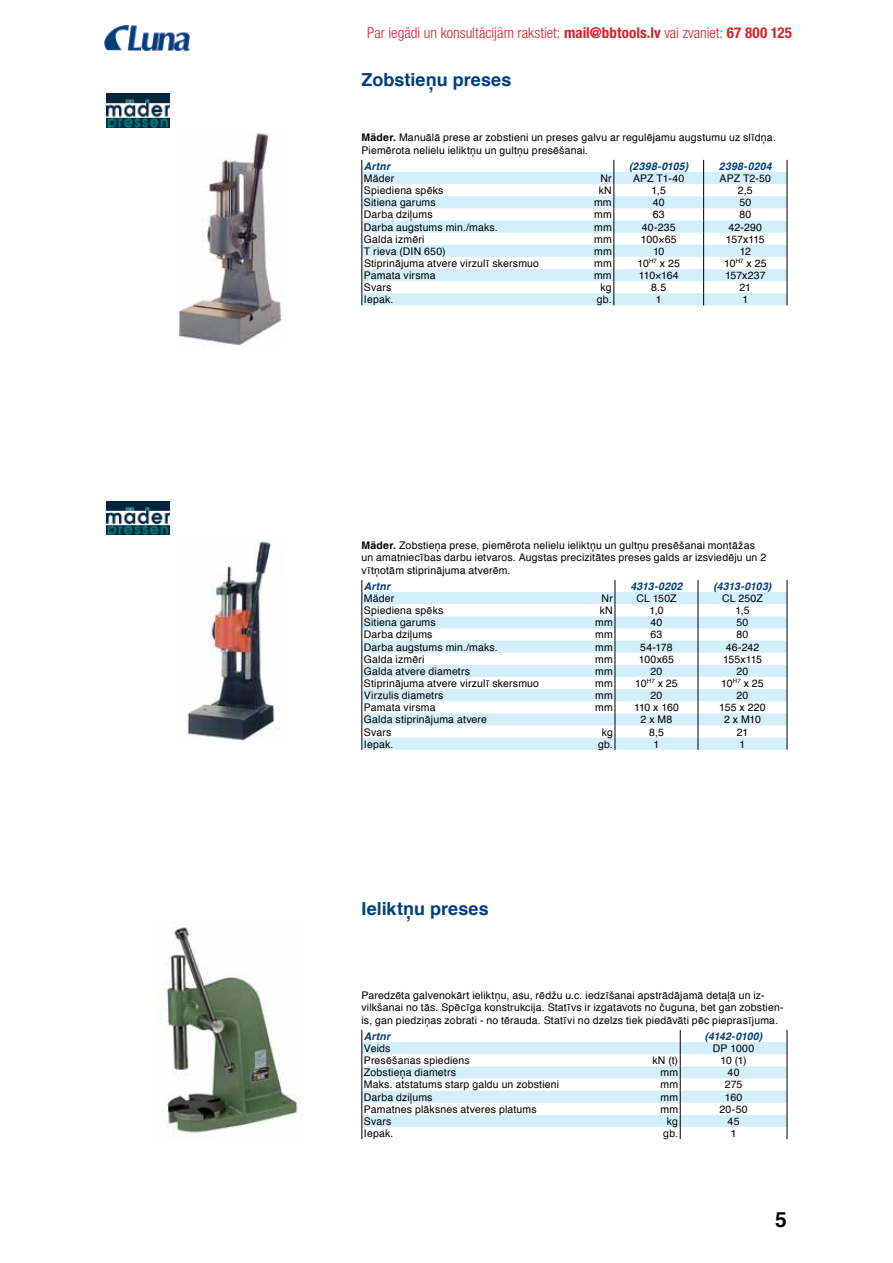
<style>
.page{position:relative;width:893px;height:1263px;background:#fff}
.page>*{position:absolute;margin:0;border:0;box-sizing:border-box;transform-origin:0 0}
.t1{font:700 21px "Helvetica";color:#000}
.t2{font:700 18px "Helvetica";color:#003e7e}
.t3{font:300 condensed 15px "Helvetica Neue LT Pro";color:#d2232a}
.t4{font:10.5px/12.6px "Helvetica";letter-spacing:.015em;color:#000}
.t5{font:italic 700 10.5px "Helvetica";letter-spacing:.015em;color:#003e7e}
.t6{font:italic 700 10.5px "Helvetica";letter-spacing:-.015em;color:#003e7e}
.t7{font:10.5px "Helvetica";letter-spacing:-.015em;color:#000}
.t8{font:10.5px "Helvetica";letter-spacing:-.02em;color:#000}
.s1{font-weight:700}
</style>
<div class="page">
<img style="left:104px;top:26px;width:85px;height:25px">
<img style="left:155px;top:921px;width:148px;height:214px">
<svg style="left:361px;top:1030px;width:427px;height:109px"></svg>
<img style="left:106px;top:94px;width:64px;height:33px">
<img style="left:176px;top:132px;width:106px;height:215px">
<svg style="left:362px;top:172px;width:425px;height:133px;fill:#d4effc"></svg>
<svg style="left:361px;top:160px;width:1px;height:145px"></svg>
<svg style="left:613px;top:160px;width:1px;height:145px"></svg>
<svg style="left:703px;top:160px;width:1px;height:145px"></svg>
<svg style="left:787px;top:160px;width:1px;height:145px"></svg>
<img style="left:106px;top:501px;width:64px;height:33px">
<img style="left:185px;top:540px;width:95px;height:202px">
<svg style="left:362px;top:592px;width:425px;height:158px;fill:#d7f0fc"></svg>
<svg style="left:361px;top:580px;width:1px;height:170px"></svg>
<svg style="left:615px;top:580px;width:1px;height:170px"></svg>
<svg style="left:698px;top:580px;width:1px;height:170px"></svg>
<svg style="left:787px;top:580px;width:1px;height:170px"></svg>
<h3 class="t3" style="left:367px;top:24px;width:426px">Par iegādi un konsultācijām rakstiet: <span class="s1">mail@bbtools.lv</span> vai zvaniet: <span class="s1">67 800 125</span></h3>
<h2 class="t2" style="left:361px;top:65px;width:151px">Zobstieņu preses</h2>
<p class="t4" style="left:361px;top:131px;width:416px"><span class="s1">Mäder.</span> Manuālā prese ar zobstieni un preses galvu ar regulējamu augstumu uz slīdņa.<br>Piemērota nelielu ieliktņu un gultņu presēšanai.</p>
<p class="t5" style="left:364px;top:158px;width:28px">Artnr</p>
<p class="t5" style="left:629px;top:158px;width:61px">(2398-0105)</p>
<p class="t5" style="left:719px;top:158px;width:54px">2398-0204</p>
<p class="t4" style="left:364px;top:172px;width:32px">Mäder</p>
<p class="t4" style="left:600px;top:172px;width:13px">Nr</p>
<p class="t4" style="left:633px;top:172px;width:53px">APZ T1-40</p>
<p class="t4" style="left:719px;top:172px;width:53px">APZ T2-50</p>
<p class="t4" style="left:364px;top:184px;width:81px">Spiediena spēks</p>
<p class="t4" style="left:599px;top:184px;width:15px">kN</p>
<p class="t4" style="left:652px;top:184px;width:16px">1,5</p>
<p class="t4" style="left:738px;top:184px;width:16px">2,5</p>
<p class="t4" style="left:364px;top:197px;width:73px">Sitiena garums</p>
<p class="t4" style="left:594px;top:197px;width:19px">mm</p>
<p class="t4" style="left:653px;top:197px;width:13px">40</p>
<p class="t4" style="left:739px;top:197px;width:13px">50</p>
<p class="t4" style="left:364px;top:209px;width:70px">Darba dziļums</p>
<p class="t4" style="left:594px;top:209px;width:19px">mm</p>
<p class="t4" style="left:653px;top:209px;width:13px">63</p>
<p class="t4" style="left:739px;top:209px;width:13px">80</p>
<p class="t4" style="left:364px;top:221px;width:135px">Darba augstums min./maks.</p>
<p class="t4" style="left:594px;top:221px;width:19px">mm</p>
<p class="t4" style="left:642px;top:221px;width:35px">40-235</p>
<p class="t4" style="left:729px;top:221px;width:35px">42-290</p>
<p class="t4" style="left:364px;top:233px;width:62px">Galda izmēri</p>
<p class="t4" style="left:594px;top:233px;width:19px">mm</p>
<p class="t4" style="left:641px;top:233px;width:37px">100×65</p>
<p class="t7" style="left:726px;top:231px;width:40px">157x115</p>
<p class="t4" style="left:364px;top:245px;width:83px">T rieva (DIN 650)</p>
<p class="t4" style="left:594px;top:245px;width:19px">mm</p>
<p class="t4" style="left:653px;top:245px;width:13px">10</p>
<p class="t4" style="left:740px;top:245px;width:13px">12</p>
<p class="t4" style="left:364px;top:257px;width:177px">Stiprinājuma atvere virzulī skersmuo</p>
<p class="t4" style="left:594px;top:257px;width:19px">mm</p>
<p class="t4" style="left:638px;top:257px;width:44px">10<sup>H7</sup> x 25</p>
<p class="t4" style="left:724px;top:257px;width:44px">10<sup>H7</sup> x 25</p>
<p class="t4" style="left:364px;top:269px;width:73px">Pamata virsma</p>
<p class="t4" style="left:594px;top:269px;width:19px">mm</p>
<p class="t4" style="left:639px;top:269px;width:41px">110×164</p>
<p class="t4" style="left:725px;top:269px;width:42px">157x237</p>
<p class="t4" style="left:364px;top:281px;width:29px">Svars</p>
<p class="t4" style="left:601px;top:281px;width:13px">kg</p>
<p class="t4" style="left:651px;top:281px;width:16px">8.5</p>
<p class="t4" style="left:739px;top:281px;width:13px">21</p>
<p class="t4" style="left:364px;top:294px;width:31px">Iepak.</p>
<p class="t4" style="left:597px;top:294px;width:16px">gb.</p>
<p class="t4" style="left:656px;top:294px;width:7px">1</p>
<p class="t4" style="left:742px;top:294px;width:7px">1</p>
<p class="t4" style="left:361px;top:539px;width:406px"><span class="s1">Mäder.</span> Zobstieņa prese, piemērota nelielu ieliktņu un gultņu presēšanai montāžas un amatniecības darbu ietvaros. Augstas precizitātes preses galds ar izsviedēju un 2 vītņotām stiprinājuma atverēm.</p>
<p class="t5" style="left:364px;top:578px;width:28px">Artnr</p>
<p class="t5" style="left:631px;top:578px;width:53px">4313-0202</p>
<p class="t6" style="left:714px;top:578px;width:59px">(4313-0103)</p>
<p class="t4" style="left:364px;top:592px;width:32px">Mäder</p>
<p class="t4" style="left:602px;top:592px;width:13px">Nr</p>
<p class="t4" style="left:636px;top:592px;width:42px">CL 150Z</p>
<p class="t4" style="left:722px;top:592px;width:42px">CL 250Z</p>
<p class="t4" style="left:364px;top:604px;width:81px">Spiediena spēks</p>
<p class="t4" style="left:600px;top:604px;width:15px">kN</p>
<p class="t4" style="left:649px;top:604px;width:16px">1,0</p>
<p class="t4" style="left:735px;top:604px;width:16px">1,5</p>
<p class="t4" style="left:364px;top:617px;width:73px">Sitiena garums</p>
<p class="t4" style="left:595px;top:617px;width:19px">mm</p>
<p class="t4" style="left:650px;top:617px;width:13px">40</p>
<p class="t4" style="left:737px;top:617px;width:13px">50</p>
<p class="t4" style="left:364px;top:629px;width:70px">Darba dziļums</p>
<p class="t4" style="left:595px;top:629px;width:19px">mm</p>
<p class="t4" style="left:650px;top:629px;width:13px">63</p>
<p class="t4" style="left:736px;top:629px;width:13px">80</p>
<p class="t4" style="left:364px;top:641px;width:135px">Darba augstums min./maks.</p>
<p class="t4" style="left:595px;top:641px;width:19px">mm</p>
<p class="t4" style="left:640px;top:641px;width:34px">54-178</p>
<p class="t4" style="left:726px;top:641px;width:35px">46-242</p>
<p class="t4" style="left:364px;top:653px;width:62px">Galda izmēri</p>
<p class="t4" style="left:595px;top:653px;width:19px">mm</p>
<p class="t4" style="left:639px;top:653px;width:37px">100x65</p>
<p class="t8" style="left:723px;top:651px;width:40px">155x115</p>
<p class="t4" style="left:364px;top:665px;width:108px">Galda atvere diametrs</p>
<p class="t4" style="left:595px;top:665px;width:19px">mm</p>
<p class="t4" style="left:651px;top:665px;width:13px">20</p>
<p class="t4" style="left:737px;top:665px;width:13px">20</p>
<p class="t4" style="left:364px;top:677px;width:177px">Stiprinājuma atvere virzulī skersmuo</p>
<p class="t4" style="left:595px;top:677px;width:19px">mm</p>
<p class="t4" style="left:635px;top:677px;width:44px">10<sup>H7</sup> x 25</p>
<p class="t4" style="left:721px;top:677px;width:44px">10<sup>H7</sup> x 25</p>
<p class="t4" style="left:364px;top:689px;width:81px">Virzulis diametrs</p>
<p class="t4" style="left:595px;top:689px;width:19px">mm</p>
<p class="t4" style="left:650px;top:689px;width:13px">20</p>
<p class="t4" style="left:737px;top:689px;width:13px">20</p>
<p class="t4" style="left:364px;top:701px;width:73px">Pamata virsma</p>
<p class="t4" style="left:595px;top:701px;width:19px">mm</p>
<p class="t4" style="left:634px;top:701px;width:46px">110 x 160</p>
<p class="t4" style="left:719px;top:701px;width:48px">155 x 220</p>
<p class="t4" style="left:364px;top:714px;width:125px">Galda stiprinājuma atvere</p>
<p class="t4" style="left:641px;top:714px;width:33px">2 x M8</p>
<p class="t4" style="left:724px;top:714px;width:38px">2 x M10</p>
<p class="t4" style="left:364px;top:726px;width:29px">Svars</p>
<p class="t4" style="left:602px;top:726px;width:13px">kg</p>
<p class="t4" style="left:649px;top:726px;width:16px">8,5</p>
<p class="t4" style="left:737px;top:726px;width:13px">21</p>
<p class="t4" style="left:364px;top:738px;width:31px">Iepak.</p>
<p class="t4" style="left:598px;top:738px;width:16px">gb.</p>
<p class="t4" style="left:654px;top:738px;width:7px">1</p>
<p class="t4" style="left:740px;top:738px;width:7px">1</p>
<h2 class="t2" style="left:361px;top:894px;width:129px">Ieliktņu preses</h2>
<p class="t4" style="left:361px;top:989px;width:424px">Paredzēta galvenokārt ieliktņu, asu, rēdžu u.c. iedzīšanai apstrādājamā detaļā un iz&shy;vilkšanai no tās. Spēcīga konstrukcija. Statīvs ir izgatavots no čuguna, bet gan zobstien&shy;is, gan piedziņas zobrati - no tērauda. Statīvi no dzelzs tiek piedāvāti pēc pieprasījuma.</p>
<p class="t5" style="left:364px;top:1027px;width:28px">Artnr</p>
<p class="t6" style="left:705px;top:1027px;width:59px">(4142-0100)</p>
<p class="t4" style="left:364px;top:1042px;width:28px">Veids</p>
<p class="t4" style="left:713px;top:1042px;width:43px">DP 1000</p>
<p class="t4" style="left:364px;top:1054px;width:107px">Presēšanas spiediens</p>
<p class="t4" style="left:652px;top:1054px;width:27px">kN (t)</p>
<p class="t4" style="left:720px;top:1054px;width:28px">10 (1)</p>
<p class="t4" style="left:364px;top:1067px;width:94px">Zobstieņa diametrs</p>
<p class="t4" style="left:660px;top:1067px;width:19px">mm</p>
<p class="t4" style="left:728px;top:1067px;width:13px">40</p>
<p class="t4" style="left:364px;top:1079px;width:197px">Maks. atstatums starp galdu un zobstieni</p>
<p class="t4" style="left:660px;top:1079px;width:19px">mm</p>
<p class="t4" style="left:725px;top:1079px;width:19px">275</p>
<p class="t4" style="left:364px;top:1091px;width:70px">Darba dziļums</p>
<p class="t4" style="left:660px;top:1091px;width:19px">mm</p>
<p class="t4" style="left:725px;top:1091px;width:19px">160</p>
<p class="t4" style="left:364px;top:1103px;width:174px">Pamatnes plāksnes atveres platums</p>
<p class="t4" style="left:660px;top:1103px;width:19px">mm</p>
<p class="t4" style="left:720px;top:1103px;width:30px">20-50</p>
<p class="t4" style="left:364px;top:1115px;width:29px">Svars</p>
<p class="t4" style="left:667px;top:1115px;width:13px">kg</p>
<p class="t4" style="left:728px;top:1115px;width:13px">45</p>
<p class="t4" style="left:364px;top:1127px;width:31px">Iepak.</p>
<p class="t4" style="left:663px;top:1127px;width:16px">gb.</p>
<p class="t4" style="left:731px;top:1127px;width:7px">1</p>
<h1 class="t1" style="left:775px;top:1203px;width:13px">5</h1>
</div>
